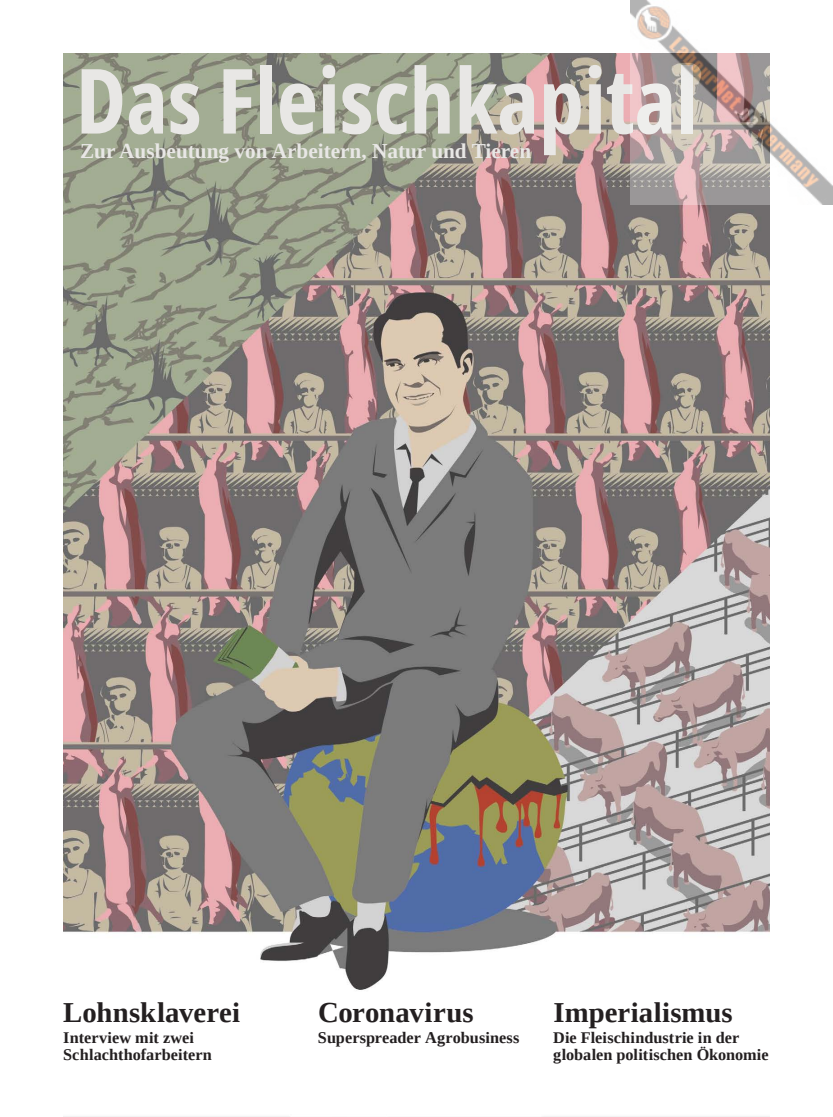
<style>
.page{position:relative;width:833px;height:1117px;background:#fff}
.page>*{position:absolute;margin:0;border:0;box-sizing:border-box;transform-origin:0 0}
.t1{font:700 extra-condensed 90px "Noto Sans";color:#e8e7e5}
.t2{font:700 28.75px "Liberation Serif";letter-spacing:.005em;color:#231f20}
.t3{font:700 21.25px "Liberation Serif";color:#e8e7e5}
.t4{font:700 16.25px/17.5px "Liberation Serif";letter-spacing:.005em;color:#231f20}
</style>
<div class="page">
<img style="left:64px;top:53px;width:705px;height:937px">
<img style="left:631px;top:0;width:202px;height:205px">
<h1 class="t1" style="left:76px;top:35px;width:623px">Das Fleischkapital</h1>
<h3 class="t3" style="left:80px;top:136px;width:452px">Zur Ausbeutung von Arbeitern, Natur und Tieren</h3>
<h2 class="t2" style="left:63px;top:992px;width:178px">Lohnsklaverei</h2>
<h2 class="t2" style="left:318px;top:992px;width:157px">Coronavirus</h2>
<h2 class="t2" style="left:553px;top:992px;width:181px">Imperialismus</h2>
<p class="t4" style="left:318px;top:1027px;width:203px">Superspreader Agrobusiness</p>
<p class="t4" style="left:553px;top:1027px;width:217px">Die Fleischindustrie in der globalen politischen Ökonomie</p>
<p class="t4" style="left:63px;top:1027px;width:150px">Interview mit zwei<br>Schlachthofarbeitern</p>
</div>
